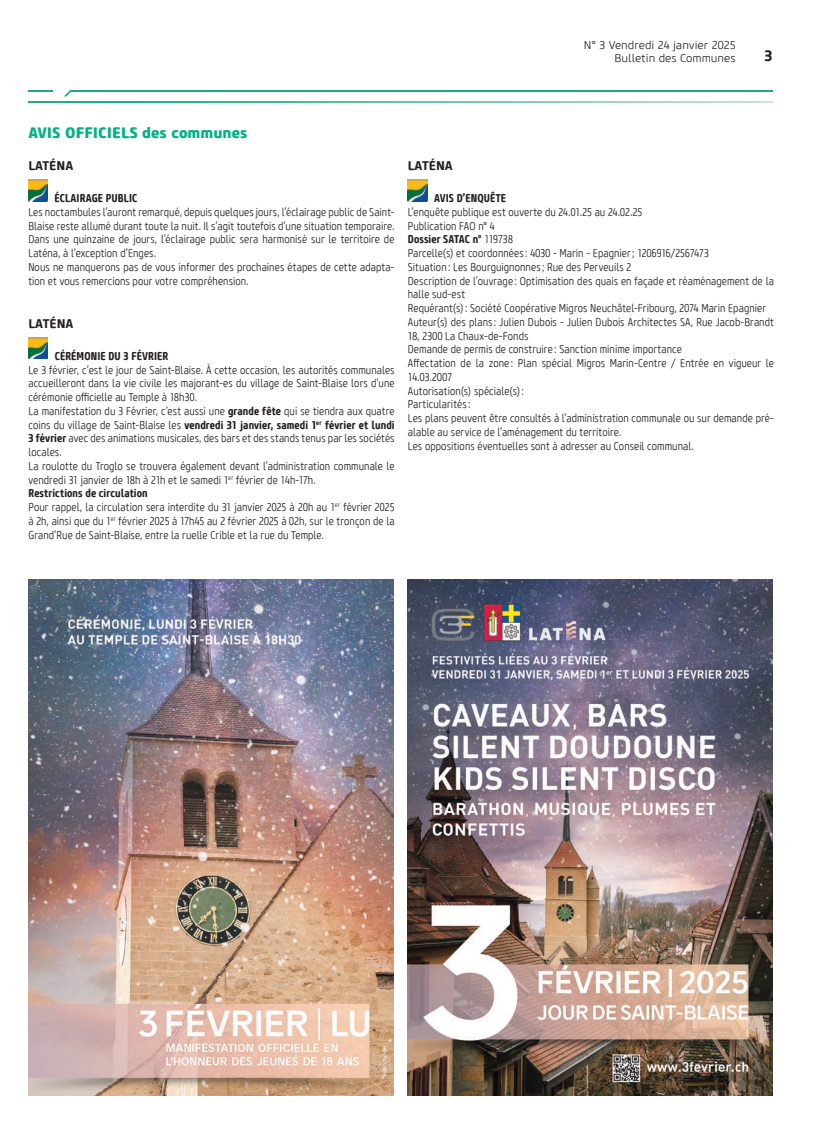
<style>
.page{position:relative;width:833px;height:1134px;background:#fff}
.page>*{position:absolute;margin:0;border:0;box-sizing:border-box;transform-origin:0 0}
.t1{font:800 15px "Core Sans M75";color:#05b085}
.t2{font:700 15px "Core Sans M65";color:#231f20}
.t3{font:700 12.5px "Core Sans M65";color:#231f20}
.t4{font:300 11.25px/13.8px "Core Sans M37 Cn";letter-spacing:.005em;color:#231f20}
.t5{font:700 11.25px "Core Sans M67 Cn";letter-spacing:.01em;color:#231f20}
.t6{font:300 11.25px/13.5px "Core Sans M35";color:#231f20;text-align:right}
.s1{font-family:"Core Sans M67 Cn";font-weight:700}
.s2{font-family:"Core Sans M37 Cn";font-weight:300}
</style>
<div class="page">
<svg style="left:28px;top:101px;width:744px;height:2px"></svg>
<hr style="left:70px;top:90px;width:702px;height:2px;background:#22ab83">
<hr style="left:28px;top:90px;width:25px;height:2px;background:#22ab83">
<svg style="left:64px;top:90px;width:7px;height:6px"></svg>
<img style="left:28px;top:338px;width:20px;height:21px">
<img style="left:28px;top:180px;width:19px;height:21px">
<img style="left:408px;top:579px;width:364px;height:516px">
<img style="left:28px;top:579px;width:365px;height:516px">
<img style="left:408px;top:180px;width:19px;height:21px">
<p class="t6" style="left:584px;top:39px;width:153px">N° 3 Vendredi 24 janvier 2025<br>Bulletin des Communes</p>
<h1 class="t2" style="left:764px;top:46px;width:10px">3</h1>
<h1 class="t1" style="left:28px;top:123px;width:221px">AVIS OFFICIELS des communes</h1>
<p class="t3" style="left:28px;top:158px;width:47px">LATÉNA</p>
<p class="t5" style="left:55px;top:191px;width:84px">ÉCLAIRAGE PUBLIC</p>
<p class="t4" style="left:28px;top:205px;width:368px">Les noctambules l’auront remarqué, depuis quelques jours, l’éclairage public de Saint-Blaise reste allumé durant toute la nuit. Il s’agit toutefois d’une situation temporaire.<br>Dans une quinzaine de jours, l’éclairage public sera harmonisé sur le territoire de Laténa, à l’exception d’Enges.<br>Nous ne manquerons pas de vous informer des prochaines étapes de cette adapta&shy;tion et vous remercions pour votre compréhension.</p>
<p class="t3" style="left:28px;top:316px;width:47px">LATÉNA</p>
<p class="t5" style="left:55px;top:349px;width:115px">CÉRÉMONIE DU 3 FÉVRIER</p>
<p class="t4" style="left:28px;top:363px;width:368px">Le 3 février, c’est le jour de Saint-Blaise. À cette occasion, les autorités communales accueilleront dans la vie civile les majorant-es du village de Saint-Blaise lors d’une cérémonie officielle au Temple à 18h30.<br>La manifestation du 3 Février, c’est aussi une <span class="s1">grande fête</span> qui se tiendra aux quatre</p>
<p class="t5" style="left:28px;top:417px;width:368px"><span class="s2">coins du village de Saint-Blaise les</span> vendredi 31 janvier, samedi 1<sup>er</sup> février et lundi</p>
<p class="t4" style="left:28px;top:432px;width:368px"><span class="s1">3 février</span> avec des animations musicales, des bars et des stands tenus par les sociétés locales.<br>La roulotte du Troglo se trouvera également devant l’administration communale le vendredi 31 janvier de 18h à 21h et le samedi 1<sup>er</sup> février de 14h-17h.</p>
<p class="t5" style="left:28px;top:486px;width:121px">Restrictions de circulation</p>
<p class="t4" style="left:28px;top:500px;width:368px;text-align:justify">Pour rappel, la circulation sera interdite du 31 janvier 2025 à 20h au 1<sup>er</sup> février 2025 à 2h, ainsi que du 1<sup>er</sup> février 2025 à 17h45 au 2 février 2025 à 02h, sur le tronçon de la Grand’Rue de Saint-Blaise, entre la ruelle Crible et la rue du Temple.</p>
<p class="t3" style="left:408px;top:158px;width:47px">LATÉNA</p>
<p class="t5" style="left:434px;top:191px;width:74px">AVIS D’ENQUÊTE</p>
<p class="t4" style="left:408px;top:205px;width:236px">L’enquête publique est ouverte du 24.01.25 au 24.02.25<br>Publication FAO n° 4</p>
<p class="t5" style="left:408px;top:232px;width:106px">Dossier SATAC n° <span class="s2">119738</span></p>
<p class="t4" style="left:408px;top:247px;width:368px">Parcelle(s) et coordonnées: 4030 - Marin - Epagnier; 1206916/2567473<br>Situation : Les Bourguignonnes; Rue des Perveuils 2<br>Description de l’ouvrage : Optimisation des quais en façade et réaménagement de la halle sud-est<br>Requérant(s): Société Coopérative Migros Neuchâtel-Fribourg, 2074 Marin Epagnier Auteur(s) des plans: Julien Dubois - Julien Dubois Architectes SA, Rue Jacob-Brandt 18, 2300 La Chaux-de-Fonds<br>Demande de permis de construire : Sanction minime importance<br>Affectation de la zone : Plan spécial Migros Marin-Centre / Entrée en vigueur le 14.03.2007<br>Autorisation(s) spéciale(s):<br>Particularités:<br>Les plans peuvent être consultés à l’administration communale ou sur demande pré&shy;alable au service de l’aménagement du territoire.<br>Les oppositions éventuelles sont à adresser au Conseil communal.</p>
</div>
